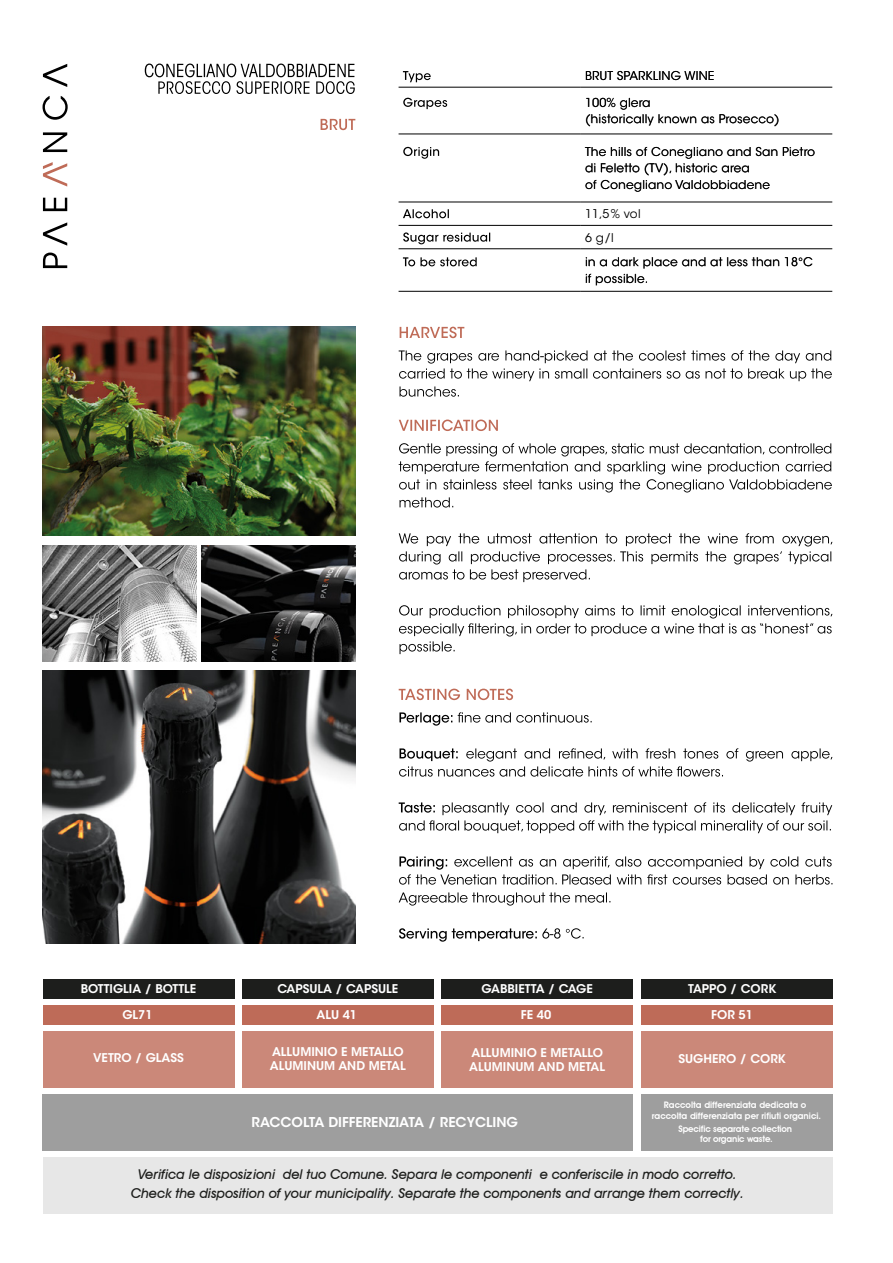
<style>
.page{position:relative;width:893px;height:1263px;background:#fff}
.page>*{position:absolute;margin:0;border:0;box-sizing:border-box;transform-origin:0 0}
.t1{font:italic 500 13.5px/19.6px "Avant Garde IT Cby BT";color:#1d1e1c;text-align:center}
.t2{font:600 13.5px "ITC Avant Garde Std";color:#fff}
.t3{font:12px/16.5px "ITC Avant Garde Std";letter-spacing:.02em;color:#000}
.t4{font:600 12px/14.4px "ITC Avant Garde Std";color:#fff}
.t5{font:600 9px/10.8px "Avant Garde IT Cby BT";color:#fff;text-align:center}
</style>
<div class="page">
<hr style="left:399px;top:87px;width:182px;height:1px;background:#000">
<hr style="left:581px;top:87px;width:251px;height:1px;background:#000">
<hr style="left:399px;top:134px;width:182px;height:1px;background:#000">
<hr style="left:581px;top:134px;width:251px;height:1px;background:#000">
<hr style="left:399px;top:202px;width:182px;height:1px;background:#000">
<hr style="left:581px;top:202px;width:251px;height:1px;background:#000">
<hr style="left:399px;top:225px;width:182px;height:1px;background:#000">
<hr style="left:581px;top:225px;width:251px;height:1px;background:#000">
<hr style="left:399px;top:248px;width:182px;height:1px;background:#000">
<hr style="left:581px;top:248px;width:251px;height:1px;background:#000">
<hr style="left:399px;top:291px;width:182px;height:1px;background:#000">
<hr style="left:581px;top:291px;width:251px;height:1px;background:#000">
<svg style="left:586px;top:257px;width:226px;height:28px"></svg>
<svg style="left:403px;top:257px;width:74px;height:9px"></svg>
<svg style="left:403px;top:232px;width:87px;height:12px"></svg>
<svg style="left:403px;top:209px;width:46px;height:9px"></svg>
<svg style="left:585px;top:147px;width:230px;height:45px"></svg>
<svg style="left:403px;top:147px;width:36px;height:12px"></svg>
<svg style="left:586px;top:98px;width:192px;height:28px"></svg>
<svg style="left:403px;top:98px;width:44px;height:11px"></svg>
<svg style="left:586px;top:71px;width:128px;height:9px"></svg>
<svg style="left:403px;top:71px;width:28px;height:11px"></svg>
<svg style="left:399px;top:928px;width:185px;height:14px"></svg>
<svg style="left:399px;top:892px;width:211px;height:13px"></svg>
<svg style="left:399px;top:856px;width:433px;height:29px"></svg>
<svg style="left:399px;top:802px;width:433px;height:31px"></svg>
<svg style="left:399px;top:748px;width:433px;height:29px"></svg>
<svg style="left:399px;top:712px;width:193px;height:14px"></svg>
<svg style="left:399px;top:689px;width:114px;height:11px"></svg>
<img style="left:43px;top:670px;width:312px;height:274px">
<svg style="left:43px;top:222px;width:24px;height:24px"></svg>
<svg style="left:43px;top:64px;width:24px;height:23px"></svg>
<svg style="left:43px;top:253px;width:24px;height:15px"></svg>
<svg style="left:43px;top:198px;width:24px;height:13px"></svg>
<svg style="left:43px;top:132px;width:24px;height:20px"></svg>
<svg style="left:43px;top:96px;width:25px;height:24px"></svg>
<svg style="left:43px;top:162px;width:24px;height:25px"></svg>
<img style="left:43px;top:326px;width:312px;height:209px">
<img style="left:43px;top:546px;width:154px;height:116px">
<img style="left:201px;top:546px;width:154px;height:116px">
<svg style="left:399px;top:350px;width:433px;height:47px"></svg>
<svg style="left:400px;top:327px;width:64px;height:11px"></svg>
<svg style="left:399px;top:605px;width:433px;height:49px"></svg>
<svg style="left:399px;top:533px;width:433px;height:49px"></svg>
<svg style="left:399px;top:443px;width:433px;height:65px"></svg>
<svg style="left:399px;top:419px;width:99px;height:12px"></svg>
<svg style="left:321px;top:119px;width:34px;height:11px"></svg>
<svg style="left:145px;top:64px;width:210px;height:30px"></svg>
<div style="left:43px;top:1094px;width:590px;height:56px;background:#9e9e9e"></div>
<div style="left:43px;top:1157px;width:789px;height:57px;background:#e7e7e7"></div>
<div style="left:640px;top:1094px;width:192px;height:56px;background:#9e9e9e"></div>
<div style="left:43px;top:979px;width:191px;height:20px;background:#1d1e1c"></div>
<div style="left:43px;top:1005px;width:191px;height:19px;background:#be6b58"></div>
<div style="left:43px;top:1030px;width:191px;height:57px;background:#cb8879"></div>
<div style="left:242px;top:979px;width:192px;height:20px;background:#1d1e1c"></div>
<div style="left:242px;top:1005px;width:192px;height:19px;background:#be6b58"></div>
<div style="left:242px;top:1030px;width:192px;height:57px;background:#cb8879"></div>
<div style="left:441px;top:979px;width:192px;height:20px;background:#1d1e1c"></div>
<div style="left:441px;top:1005px;width:192px;height:19px;background:#be6b58"></div>
<div style="left:441px;top:1030px;width:192px;height:57px;background:#cb8879"></div>
<div style="left:640px;top:979px;width:192px;height:20px;background:#1d1e1c"></div>
<div style="left:640px;top:1005px;width:192px;height:19px;background:#be6b58"></div>
<div style="left:640px;top:1030px;width:192px;height:57px;background:#cb8879"></div>
<p class="t3" style="left:585px;top:67px;width:131px">BRUT SPARKLING WINE</p>
<p class="t3" style="left:585px;top:94px;width:196px">100% glera<br>(historically known as Prosecco)</p>
<p class="t3" style="left:585px;top:143px;width:231px">The hills of Conegliano and San Pietro di Feletto (TV), historic area<br>of Conegliano Valdobbiadene</p>
<p class="t3" style="left:585px;top:202px;width:57px;line-height:23.4px">11,5% vol<br>6 g/l</p>
<p class="t3" style="left:585px;top:254px;width:229px">in a dark place and at less than 18°C if possible.</p>
<p class="t4" style="left:81px;top:981px;width:117px">BOTTIGLIA / BOTTLE</p>
<p class="t4" style="left:482px;top:981px;width:113px">GABBIETTA / CAGE</p>
<p class="t4" style="left:277px;top:981px;width:122px">CAPSULA / CAPSULE</p>
<p class="t4" style="left:688px;top:981px;width:90px">TAPPO / CORK</p>
<p class="t4" style="left:122px;top:1007px;width:32px">GL71</p>
<p class="t4" style="left:93px;top:1050px;width:92px">VETRO / GLASS</p>
<p class="t4" style="left:316px;top:1007px;width:42px">ALU 41</p>
<p class="t4" style="left:270px;top:1044px;width:137px">ALLUMINIO E METALLO<br>ALUMINUM AND METAL</p>
<p class="t4" style="left:521px;top:1007px;width:32px">FE 40</p>
<p class="t4" style="left:711px;top:1007px;width:43px">FOR 51</p>
<p class="t4" style="left:678px;top:1052px;width:109px">SUGHERO / CORK</p>
<p class="t4" style="left:469px;top:1045px;width:137px">ALLUMINIO E METALLO<br>ALUMINUM AND METAL</p>
<p class="t2" style="left:252px;top:1114px;width:268px">RACCOLTA DIFFERENZIATA / RECYCLING</p>
<p class="t5" style="left:652px;top:1099px;width:171px">Raccolta differenziata dedicata o raccolta differenziata per rifiuti organici.</p>
<p class="t5" style="left:678px;top:1123px;width:115px">Specific separate collection for organic waste.</p>
<p class="t1" style="left:131px;top:1164px;width:614px">Verifica le disposizioni del tuo Comune. Separa le componenti e conferiscile in modo corretto.<br>Check the disposition of your municipality. Separate the components and arrange them correctly.</p>
</div>
